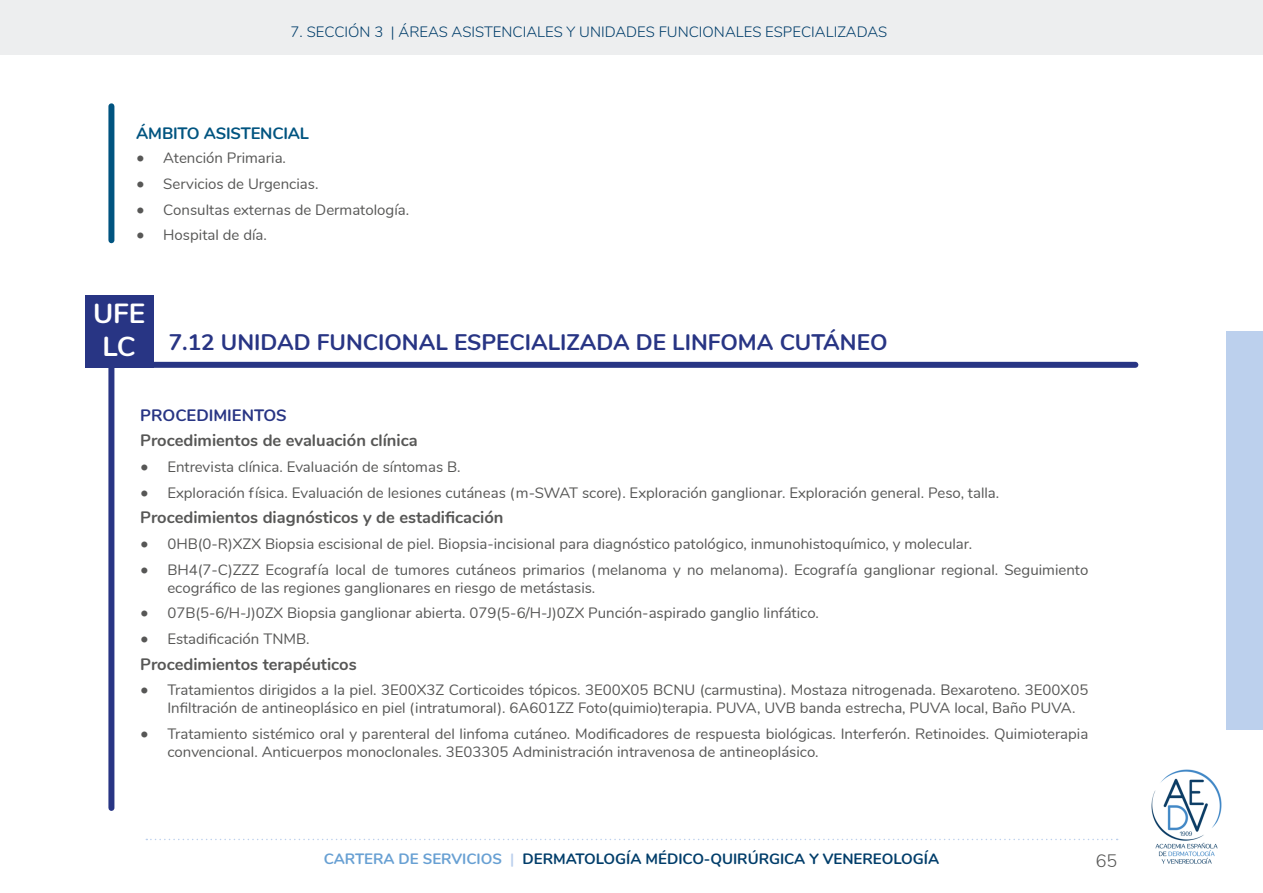
<style>
.page{position:relative;width:1263px;height:893px;background:#fff}
.page>*{position:absolute;margin:0;border:0;box-sizing:border-box;transform-origin:0 0}
.t1{font:700 27.6px/33.2px "Nunito";color:#fff;text-align:center}
.t2{font:700 22.5px "Nunito";color:#283584}
.t3{font:300 18px "Nunito";color:#575756}
.t4{font:700 16.5px "Nunito";color:#575756}
.t5{font:700 16.5px "Nunito";letter-spacing:-.01em;color:#005480}
.t6{font:700 16.5px "Nunito";color:#283584}
.t7{font:15px/18px "Nunito";color:#575756}
.t8{font:300 15px "Nunito";color:#003d6a}
.t9{font:700 15px "Nunito";color:#003d6a}
.s1{font-size:16.5px}
.s2{color:#68a0d3}
.s3{color:#bcd0ed}
</style>
<div class="page">
<div style="left:0;top:0;width:1263px;height:54px;background:#edeeef"></div>
<svg style="left:146px;top:839px;width:972px;height:1px"></svg>
<img style="left:1151px;top:769px;width:71px;height:95px">
<div style="left:1227px;top:332px;width:36px;height:398px;background:#bcd0ed"></div>
<div style="left:108px;top:106px;width:6px;height:134px;background:#005480"></div>
<div style="left:108px;top:368px;width:6px;height:440px;background:#283584"></div>
<div style="left:147px;top:362px;width:988px;height:6px;background:#283584"></div>
<div style="left:85px;top:295px;width:68px;height:73px;background:#283584"></div>
<p class="t8" style="left:291px;top:21px;width:598px">7. SECCIÓN 3 | ÁREAS ASISTENCIALES Y UNIDADES FUNCIONALES ESPECIALIZADAS</p>
<p class="t5" style="left:136px;top:121px;width:174px">ÁMBITO ASISTENCIAL</p>
<p class="t7" style="left:136px;top:148px;width:151px"><span class="s1">•</span> Atención Primaria.</p>
<p class="t7" style="left:136px;top:174px;width:184px"><span class="s1">•</span> Servicios de Urgencias.</p>
<p class="t7" style="left:136px;top:200px;width:274px"><span class="s1">•</span> Consultas externas de Dermatología.</p>
<p class="t7" style="left:136px;top:225px;width:132px"><span class="s1">•</span> Hospital de día.</p>
<h1 class="t1" style="left:93px;top:295px;width:54px">UFE<br>LC</h1>
<h2 class="t2" style="left:169px;top:326px;width:720px">7.12 UNIDAD FUNCIONAL ESPECIALIZADA DE LINFOMA CUTÁNEO</h2>
<p class="t6" style="left:140px;top:403px;width:148px">PROCEDIMIENTOS</p>
<p class="t4" style="left:140px;top:428px;width:279px">Procedimientos de evaluación clínica</p>
<p class="t7" style="left:140px;top:457px;width:322px"><span class="s1">•</span> Entrevista clínica. Evaluación de síntomas B.</p>
<p class="t7" style="left:140px;top:483px;width:860px"><span class="s1">•</span> Exploración física. Evaluación de lesiones cutáneas (m-SWAT score). Exploración ganglionar. Exploración general. Peso, talla.</p>
<p class="t4" style="left:140px;top:505px;width:365px">Procedimientos diagnósticos y de estadificación</p>
<p class="t7" style="left:140px;top:534px;width:833px"><span class="s1">•</span> 0HB(0-R)XZX Biopsia escisional de piel. Biopsia-incisional para diagnóstico patológico, inmunohistoquímico, y molecular.</p>
<p class="t7" style="left:167px;top:559px;width:922px;text-indent:-27px"><span class="s1">•</span> BH4(7-C)ZZZ Ecografía local de tumores cutáneos primarios (melanoma y no melanoma). Ecografía ganglionar regional. Seguimiento ecográfico de las regiones ganglionares en riesgo de metástasis.</p>
<p class="t7" style="left:140px;top:603px;width:680px"><span class="s1">•</span> 07B(5-6/H-J)0ZX Biopsia ganglionar abierta. 079(5-6/H-J)0ZX Punción-aspirado ganglio linfático.</p>
<p class="t7" style="left:140px;top:629px;width:171px"><span class="s1">•</span> Estadificación TNMB.</p>
<p class="t4" style="left:140px;top:652px;width:218px">Procedimientos terapéuticos</p>
<p class="t7" style="left:167px;top:680px;width:922px;text-indent:-27px"><span class="s1">•</span> Tratamientos dirigidos a la piel. 3E00X3Z Corticoides tópicos. 3E00X05 BCNU (carmustina). Mostaza nitrogenada. Bexaroteno. 3E00X05<br>Infiltración de antineoplásico en piel (intratumoral). 6A601ZZ Foto(quimio)terapia. PUVA, UVB banda estrecha, PUVA local, Baño PUVA.</p>
<p class="t7" style="left:167px;top:724px;width:922px;text-indent:-27px"><span class="s1">•</span> Tratamiento sistémico oral y parenteral del linfoma cutáneo. Modificadores de respuesta biológicas. Interferón. Retinoides. Quimioterapia convencional. Anticuerpos monoclonales. 3E03305 Administración intravenosa de antineoplásico.</p>
<p class="t9" style="left:324px;top:847px;width:617px"><span class="s2">CARTERA DE SERVICIOS</span> <span class="s3">|</span> DERMATOLOGÍA MÉDICO-QUIRÚRGICA Y VENEREOLOGÍA</p>
<p class="t3" style="left:1096px;top:847px;width:23px">65</p>
</div>
